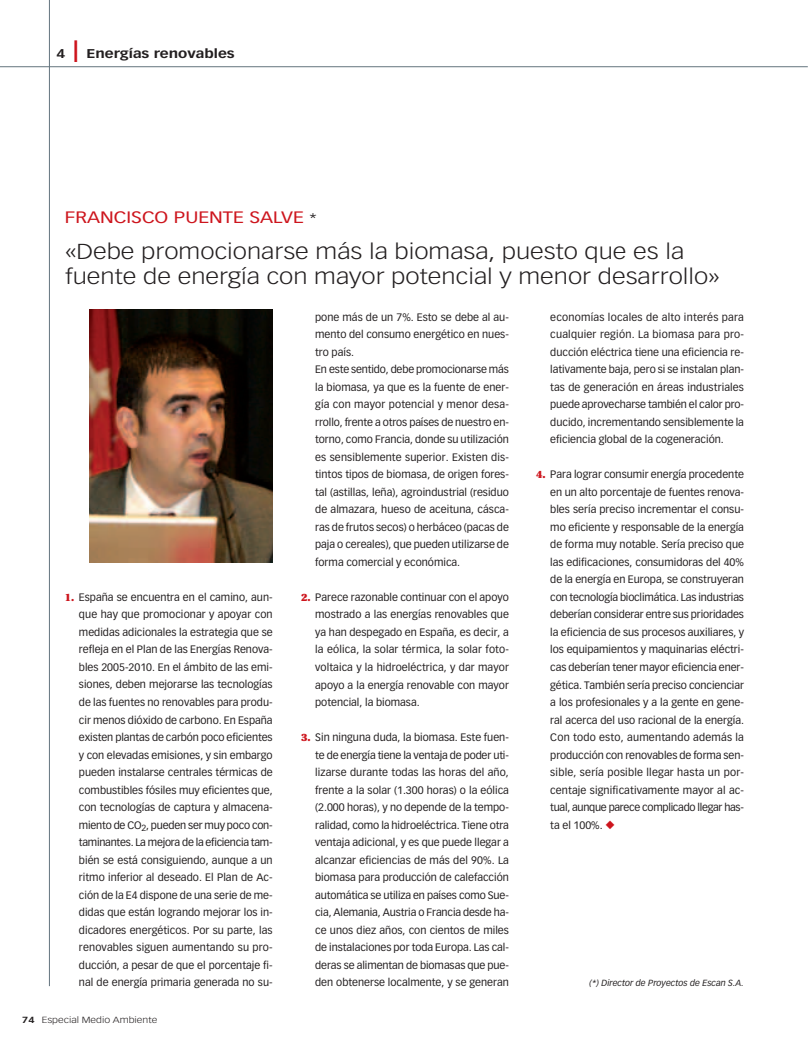
<style>
.page{position:relative;width:808px;height:1053px;background:#fff}
.page>*{position:absolute;margin:0;border:0;box-sizing:border-box;transform-origin:0 0}
.t1{font:300 21.25px/25px "Vectora LT";color:#231f20;scale:1.2 1}
.t2{font:16.25px "Vectora LT";color:#cd151d;scale:1.2 1}
.t3{font:700 12.5px "Vectora LT";color:#231f20;scale:1.2 1}
.t4{font:10.62px/17.5px "Vectora LT";color:#231f20;text-align:justify}
.t5{font:italic 8.75px "Vectora LT";color:#231f20}
.t6{font:300 8.75px "Vectora LT";color:#231f20;scale:1.2 1}
.s1{font-weight:300;font-size:13.75px;color:#231f20}
.s2{font-family:"Utopia";font-weight:900;color:#cd151d}
.s3{font-weight:700}
.s4{color:#cd151d}
</style>
<div class="page">
<hr style="left:0;top:66px;width:808px;height:1px;background:#64747e">
<hr style="left:49px;top:0;width:1px;height:986px;background:#64747e">
<img style="left:89px;top:309px;width:184px;height:253px">
<p class="t3" style="left:57px;top:46px;width:9px">4</p>
<p class="t3" style="left:87px;top:46px;width:125px">Energías renovables</p>
<p class="t2" style="left:65px;top:212px;width:212px">FRANCISCO PUENTE SALVE <span class="s1">*</span></p>
<p class="t1" style="left:65px;top:240px;width:547px">«Debe promocionarse más la biomasa, puesto que es la fuente de energía con mayor potencial y menor desarrollo»</p>
<p class="t4" style="left:79px;top:589px;width:195px;text-indent:-14px"><span class="s2">1.</span> España se encuentra en el camino, aun&shy;que hay que promocionar y apoyar con medidas adicionales la estrategia que se refleja en el Plan de las Energías Renova&shy;bles 2005-2010. En el ámbito de las emi&shy;siones, deben mejorarse las tecnologías de las fuentes no renovables para produ&shy;cir menos dióxido de carbono. En España existen plantas de carbón poco eficientes y con elevadas emisiones, y sin embargo pueden instalarse centrales térmicas de combustibles fósiles muy eficientes que, con tecnologías de captura y almacena&shy;miento de CO<sub>2</sub>, pueden ser muy poco con&shy;taminantes. La mejora de la eficiencia tam&shy;bién se está consiguiendo, aunque a un ritmo inferior al deseado. El Plan de Ac&shy;ción de la E4 dispone de una serie de me&shy;didas que están logrando mejorar los in&shy;dicadores energéticos. Por su parte, las renovables siguen aumentando su pro&shy;ducción, a pesar de que el porcentaje fi&shy;nal de energía primaria generada no su-</p>
<p class="t6" style="left:22px;top:1015px;width:114px"><span class="s3">74</span> Especial Medio Ambiente</p>
<p class="t4" style="left:315px;top:309px;width:195px;text-align:left">pone más de un 7%. Esto se debe al au&shy;mento del consumo energético en nues&shy;tro país.<br>En este sentido, debe promocionarse más la biomasa, ya que es la fuente de ener&shy;gía con mayor potencial y menor desa&shy;rrollo, frente a otros países de nuestro en&shy;torno, como Francia, donde su utilización es sensiblemente superior. Existen dis&shy;tintos tipos de biomasa, de origen fores&shy;tal (astillas, leña), agroindustrial (residuo de almazara, hueso de aceituna, cásca&shy;ras de frutos secos) o herbáceo (pacas de paja o cereales), que pueden utilizarse de forma comercial y económica.</p>
<p class="t4" style="left:315px;top:589px;width:195px;text-indent:-14px"><span class="s2">2.</span> Parece razonable continuar con el apoyo mostrado a las energías renovables que ya han despegado en España, es decir, a la eólica, la solar térmica, la solar foto&shy;voltaica y la hidroeléctrica, y dar mayor apoyo a la energía renovable con mayor potencial, la biomasa.</p>
<p class="t4" style="left:315px;top:729px;width:195px;text-indent:-14px"><span class="s2">3.</span> Sin ninguna duda, la biomasa. Este fuen&shy;te de energía tiene la ventaja de poder uti&shy;lizarse durante todas las horas del año, frente a la solar (1.300 horas) o la eólica (2.000 horas), y no depende de la tempo&shy;ralidad, como la hidroeléctrica. Tiene otra ventaja adicional, y es que puede llegar a alcanzar eficiencias de más del 90%. La biomasa para producción de calefacción automática se utiliza en países como Sue&shy;cia, Alemania, Austria o Francia desde ha&shy;ce unos diez años, con cientos de miles de instalaciones por toda Europa. Las cal&shy;deras se alimentan de biomasas que pue&shy;den obtenerse localmente, y se generan</p>
<p class="t4" style="left:550px;top:309px;width:195px">economías locales de alto interés para cualquier región. La biomasa para pro&shy;ducción eléctrica tiene una eficiencia re&shy;lativamente baja, pero si se instalan plan&shy;tas de generación en áreas industriales puede aprovecharse también el calor pro&shy;ducido, incrementando sensiblemente la eficiencia global de la cogeneración.</p>
<p class="t4" style="left:550px;top:467px;width:195px;text-indent:-14px"><span class="s2">4.</span> Para lograr consumir energía procedente en un alto porcentaje de fuentes renova&shy;bles sería preciso incrementar el consu&shy;mo eficiente y responsable de la energía de forma muy notable. Sería preciso que las edificaciones, consumidoras del 40% de la energía en Europa, se construyeran con tecnología bioclimática. Las industrias deberían considerar entre sus prioridades la eficiencia de sus procesos auxiliares, y los equipamientos y maquinarias eléctri&shy;cas deberían tener mayor eficiencia ener&shy;gética. También sería preciso concienciar a los profesionales y a la gente en gene&shy;ral acerca del uso racional de la energía.<br>Con todo esto, aumentando además la producción con renovables de forma sen&shy;sible, sería posible llegar hasta un por&shy;centaje significativamente mayor al ac&shy;tual, aunque parece complicado llegar has&shy;ta el 100%. <span class="s4">◆</span></p>
<p class="t5" style="left:589px;top:979px;width:156px">(*) Director de Proyectos de Escan S.A.</p>
</div>
